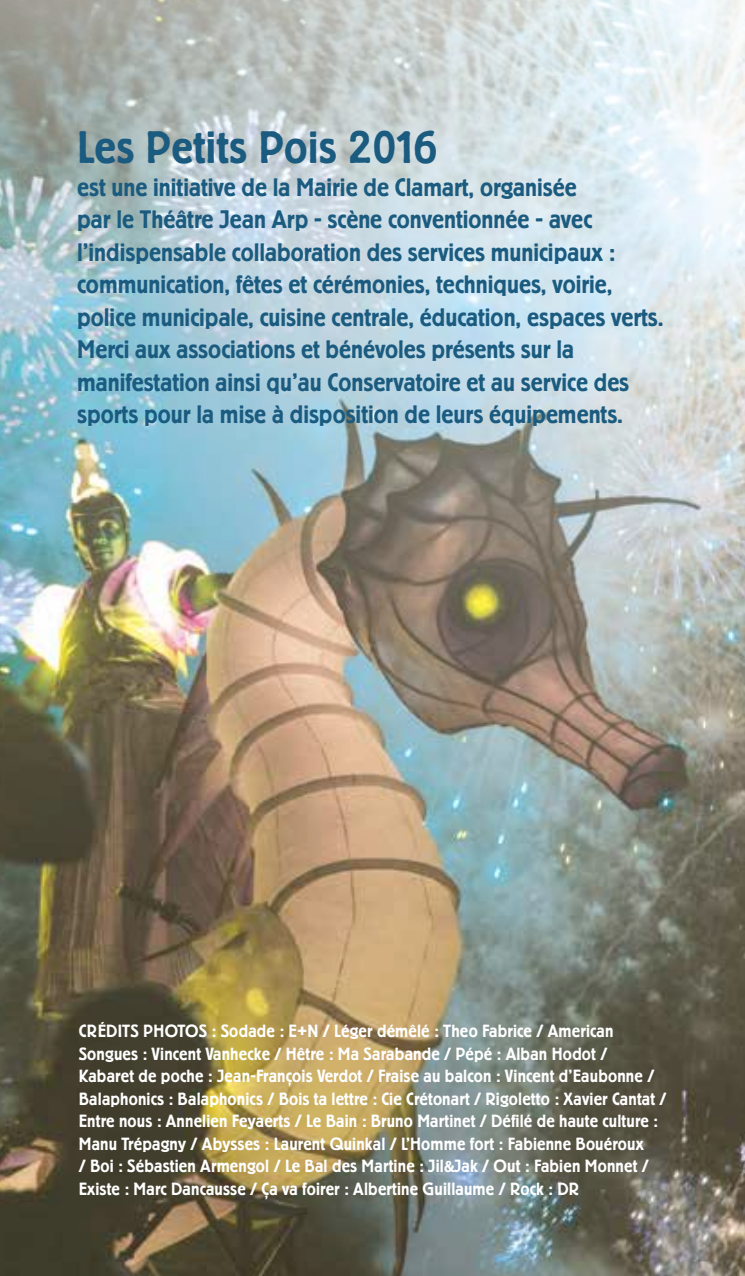
<style>
.page{position:relative;width:745px;height:1276px;background:#fff}
.page>*{position:absolute;margin:0;border:0;box-sizing:border-box;transform-origin:0 0}
.t1{font:500 45px "Berliner Grotesk";letter-spacing:.01em;color:#1b5b7f}
.t2{font:500 25px/32.5px "Berliner Grotesk";color:#1b5b7f}
.t3{font:500 17.5px/22.5px "Berliner Grotesk";letter-spacing:.01em;color:#fff}
.s1{font-family:"Montserrat";font-weight:700}
</style>
<div class="page">
<img style="left:0;top:0;width:744px;height:1276px">
<h1 class="t1" style="left:77px;top:124px;width:361px">Les Petits Pois 2016</h1>
<p class="t2" style="left:77px;top:172px;width:587px">est une initiative de la Mairie de Clamart, organisée<br>par le Théâtre Jean Arp - scène conventionnée - avec l’indispensable collaboration des services municipaux : communication, fêtes et cérémonies, techniques, voirie, police municipale, cuisine centrale, éducation, espaces verts.<br>Merci aux associations et bénévoles présents sur la manifestation ainsi qu’au Conservatoire et au service des sports pour la mise à disposition de leurs équipements.</p>
<p class="t3" style="left:79px;top:1020px;width:589px">CRÉDITS PHOTOS : Sodade : E<span class="s1">+</span>N / Léger démêlé : Theo Fabrice / American Songues : Vincent Vanhecke / Hêtre : Ma Sarabande / Pépé : Alban Hodot / Kabaret de poche : Jean-François Verdot / Fraise au balcon : Vincent d’Eaubonne / Balaphonics : Balaphonics / Bois ta lettre : Cie Crétonart / Rigoletto : Xavier Cantat / Entre nous : Annelien Feyaerts / Le Bain : Bruno Martinet / Défilé de haute culture :<br>Manu Trépagny / Abysses : Laurent Quinkal / L’Homme fort : Fabienne Bouéroux<br>/ Boi : Sébastien Armengol / Le Bal des Martine : Jil&amp;Jak / Out : Fabien Monnet / Existe : Marc Dancausse / Ça va foirer : Albertine Guillaume / Rock : DR</p>
</div>
